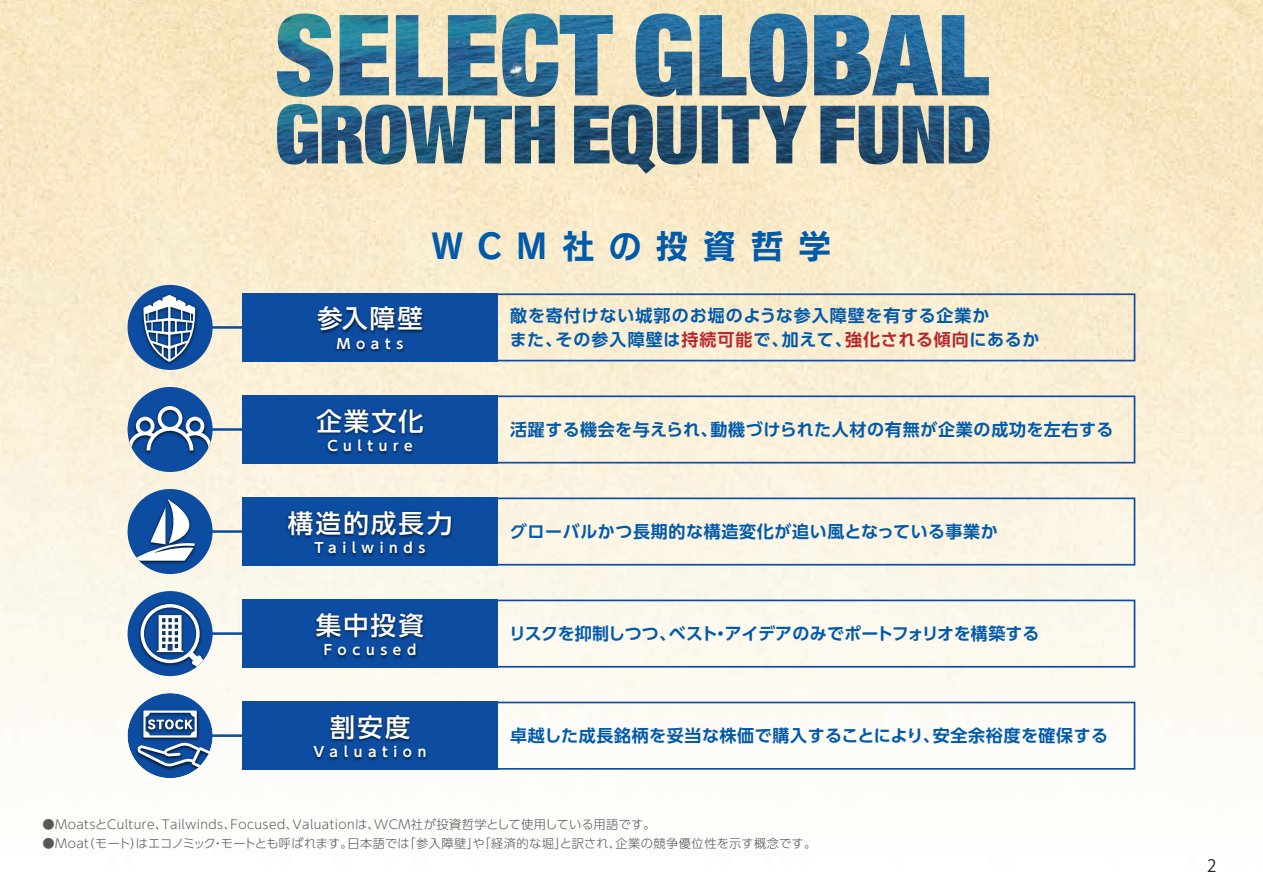
<style>
.page{position:relative;width:1263px;height:893px;background:#fff}
.page>*{position:absolute;margin:0;border:0;box-sizing:border-box;transform-origin:0 0}
.t1{font:34.05px "Rodin NTLG Pro B";letter-spacing:.4em;color:#015aaa}
.t2{font:500 25.5px "UD Shin Go Pro";letter-spacing:.08em;color:#fff}
.t3{font:700 16.95px "UD Shin Go Pro De";letter-spacing:.035em;color:#015aaa}
.t4{font:700 16.95px/23.4px "UD Shin Go Pro De";letter-spacing:.055em;color:#015aaa}
.t5{font:700 16.95px "UD Shin Go Pro De";letter-spacing:-.01em;color:#015aaa}
.t6{font:16.95px "Koz Go Pro";color:#231f20}
.t7{font:700 13.8px "UD Shin Go Pro De";letter-spacing:.41em;color:#fff}
.t8{font:300 12.15px "UD Shin Go Pro";letter-spacing:.02em;color:#57585a}
.t9{font:300 12.15px "UD Shin Go Pro";letter-spacing:.04em;color:#57585a}
.s1{color:#b7282e}
</style>
<div class="page">
<img style="left:0;top:0;width:1263px;height:778px">
<img style="left:277px;top:14px;width:712px;height:160px">
<hr style="left:170px;top:428px;width:327px;height:3px;background:#0d4da1">
<hr style="left:170px;top:530px;width:327px;height:3px;background:#0d4da1">
<hr style="left:170px;top:632px;width:327px;height:3px;background:#0d4da1">
<hr style="left:170px;top:734px;width:327px;height:3px;background:#0d4da1">
<hr style="left:170px;top:326px;width:327px;height:3px;background:#0d4da1">
<svg style="left:497px;top:293px;width:638px;height:68px;background:#eee5ce"></svg>
<div style="left:242px;top:293px;width:255px;height:68px;background:#0d4da1"></div>
<img style="left:317px;top:307px;width:108px;height:46px">
<svg style="left:497px;top:395px;width:638px;height:68px;background:#f0e9d7"></svg>
<div style="left:242px;top:395px;width:255px;height:68px;background:#0d4da1"></div>
<img style="left:315px;top:408px;width:110px;height:47px">
<svg style="left:497px;top:497px;width:638px;height:69px;background:#ece9df"></svg>
<div style="left:242px;top:497px;width:255px;height:69px;background:#0d4da1"></div>
<img style="left:286px;top:511px;width:167px;height:46px">
<svg style="left:497px;top:600px;width:638px;height:68px;fill:#fdf9ef"></svg>
<div style="left:242px;top:600px;width:255px;height:68px;background:#0d4da1"></div>
<img style="left:315px;top:612px;width:110px;height:47px">
<svg style="left:497px;top:702px;width:638px;height:68px"></svg>
<div style="left:242px;top:702px;width:255px;height:68px;background:#0d4da1"></div>
<img style="left:312px;top:715px;width:116px;height:46px">
<div style="left:128px;top:387px;width:85px;height:85px;background:#0d4da1;border-radius:50%"></div>
<img style="left:128px;top:403px;width:85px;height:52px">
<svg style="left:128px;top:406px;width:84px;height:44px"></svg>
<div style="left:128px;top:489px;width:85px;height:85px;background:#0d4da1;border-radius:50%"></div>
<img style="left:132px;top:496px;width:67px;height:70px">
<svg style="left:136px;top:499px;width:77px;height:62px"></svg>
<div style="left:128px;top:591px;width:85px;height:85px;background:#0d4da1;border-radius:50%"></div>
<img style="left:137px;top:601px;width:76px;height:75px">
<svg style="left:141px;top:604px;width:72px;height:72px"></svg>
<div style="left:128px;top:285px;width:85px;height:85px;background:#0d4da1;border-radius:50%"></div>
<img style="left:140px;top:292px;width:59px;height:75px">
<svg style="left:143px;top:295px;width:52px;height:67px"></svg>
<div style="left:128px;top:693px;width:85px;height:85px;background:#0d4da1;border-radius:50%"></div>
<img style="left:133px;top:707px;width:80px;height:69px">
<svg style="left:137px;top:710px;width:76px;height:61px"></svg>
<h1 class="t1" style="left:431px;top:224px;width:402px">WCM社の投資哲学</h1>
<h2 class="t2" style="left:317px;top:298px;width:108px">参入障壁</h2>
<p class="t7" style="left:337px;top:333px;width:68px">Moats</p>
<p class="t4" style="left:510px;top:304px;width:531px">敵を寄付けない城郭のお堀のような参入障壁を有する企業か<br>また、その参入障壁は<span class="s1">持続可能</span>で、加えて、<span class="s1">強化される傾向</span>にあるか</p>
<h2 class="t2" style="left:316px;top:400px;width:109px">企業文化</h2>
<p class="t7" style="left:327px;top:435px;width:87px">Culture</p>
<p class="t3" style="left:510px;top:416px;width:605px">活躍する機会を与えられ、動機づけられた人材の有無が企業の成功を左右する</p>
<h2 class="t2" style="left:288px;top:502px;width:166px">構造的成長力</h2>
<p class="t7" style="left:315px;top:537px;width:112px">Tailwinds</p>
<h2 class="t2" style="left:316px;top:604px;width:110px">集中投資</h2>
<p class="t7" style="left:324px;top:639px;width:94px">Focused</p>
<h2 class="t2" style="left:330px;top:706px;width:82px">割安度</h2>
<p class="t7" style="left:314px;top:741px;width:114px">Valuation</p>
<p class="t3" style="left:510px;top:518px;width:489px">グローバルかつ長期的な構造変化が追い風となっている事業か</p>
<p class="t5" style="left:509px;top:620px;width:532px">リスクを抑制しつつ、ベスト・アイデアのみでポートフォリオを構築する</p>
<p class="t3" style="left:510px;top:722px;width:599px">卓越した成長銘柄を妥当な株価で購入することにより、安全余裕度を確保する</p>
<p class="t9" style="left:43px;top:815px;width:622px">●MoatsとCulture、Tailwinds、Focused、Valuationは、WCM社が投資哲学として使用している用語です。　</p>
<p class="t8" style="left:43px;top:834px;width:775px">●Moat（モート）はエコノミック・モートとも呼ばれます。日本語では「参入障壁」や「経済的な堀」と訳され、企業の競争優位性を示す概念です。</p>
<p class="t6" style="left:1207px;top:854px;width:11px">2</p>
</div>
